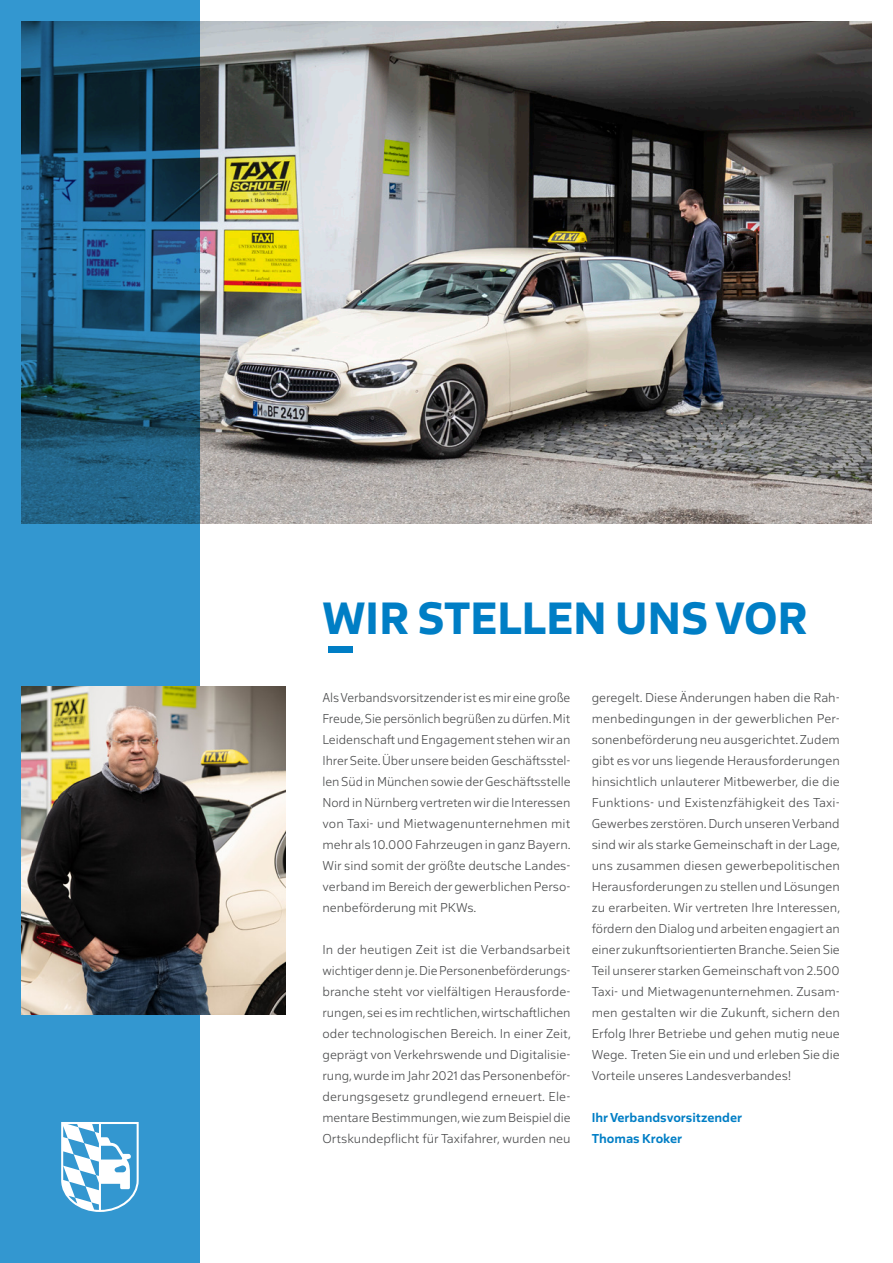
<style>
.page{position:relative;width:893px;height:1263px;background:#fff}
.page>*{position:absolute;margin:0;border:0;box-sizing:border-box;transform-origin:0 0}
.Headline{font:700 47.25px "Salis MVB";color:#007ec5}
.Copy{font:300 13.5px/21px "Salis MVB";color:#494a4b;text-align:justify}
.Copy-2{font:600 13.5px "Salis MVB";color:#007ec5}
</style>
<div class="page">
<img style="left:200px;top:21px;width:672px;height:502px">
<svg style="left:0;top:0;width:200px;height:1263px;fill:#3397d0"></svg>
<img style="left:21px;top:687px;width:264px;height:327px">
<svg style="left:61px;top:1122px;width:78px;height:90px"></svg>
<div style="left:329px;top:647px;width:24px;height:6px;background:#007ec5"></div>
<p class="Headline" style="left:322px;top:586px;width:486px">WIR STELLEN UNS VOR</p>
<p class="Copy" style="left:322px;top:686px;width:250px">Als Verbandsvorsitzender ist es mir eine große Freude, Sie persönlich begrüßen zu dürfen. Mit Leidenschaft und Engagement stehen wir an Ihrer Seite. Über unsere beiden Geschäftsstel&shy;len Süd in München sowie der Geschäftsstelle Nord in Nürnberg vertreten wir die Interessen von Taxi- und Mietwagenunternehmen mit mehr als 10.000 Fahrzeugen in ganz Bayern.<br>Wir sind somit der größte deutsche Landes&shy;verband im Bereich der gewerblichen Perso&shy;nenbeförderung mit PKWs.</p>
<p class="Copy" style="left:322px;top:938px;width:250px">In der heutigen Zeit ist die Verbandsarbeit wichtiger denn je. Die Personenbeförderungs&shy;branche steht vor vielfältigen Herausforde&shy;rungen, sei es im rechtlichen, wirtschaftlichen oder technologischen Bereich. In einer Zeit, geprägt von Verkehrswende und Digitalisie&shy;rung, wurde im Jahr 2021 das Personenbeför&shy;derungsgesetz grundlegend erneuert. Ele&shy;mentare Bestimmungen, wie zum Beispiel die Ortskundepflicht für Taxifahrer, wurden neu</p>
<p class="Copy" style="left:592px;top:686px;width:250px">geregelt. Diese Änderungen haben die Rah&shy;menbedingungen in der gewerblichen Per&shy;sonenbeförderung neu ausgerichtet. Zudem gibt es vor uns liegende Herausforderungen hinsichtlich unlauterer Mitbewerber, die die Funktions- und Existenzfähigkeit des Taxi-Gewerbes zerstören. Durch unseren Verband sind wir als starke Gemeinschaft in der Lage, uns zusammen diesen gewerbepolitischen Herausforderungen zu stellen und Lösungen zu erarbeiten. Wir vertreten Ihre Interessen, fördern den Dialog und arbeiten engagiert an einer zukunftsorientierten Branche. Seien Sie Teil unserer starken Gemeinschaft von 2.500<br>Taxi- und Mietwagenunternehmen. Zusam&shy;men gestalten wir die Zukunft, sichern den Erfolg Ihrer Betriebe und gehen mutig neue Wege. Treten Sie ein und und erleben Sie die Vorteile unseres Landesverbandes!</p>
<p class="Copy-2" style="left:592px;top:1109px;width:152px">Ihr Verbandsvorsitzender</p>
<p class="Copy-2" style="left:592px;top:1130px;width:92px">Thomas Kroker</p>
</div>
